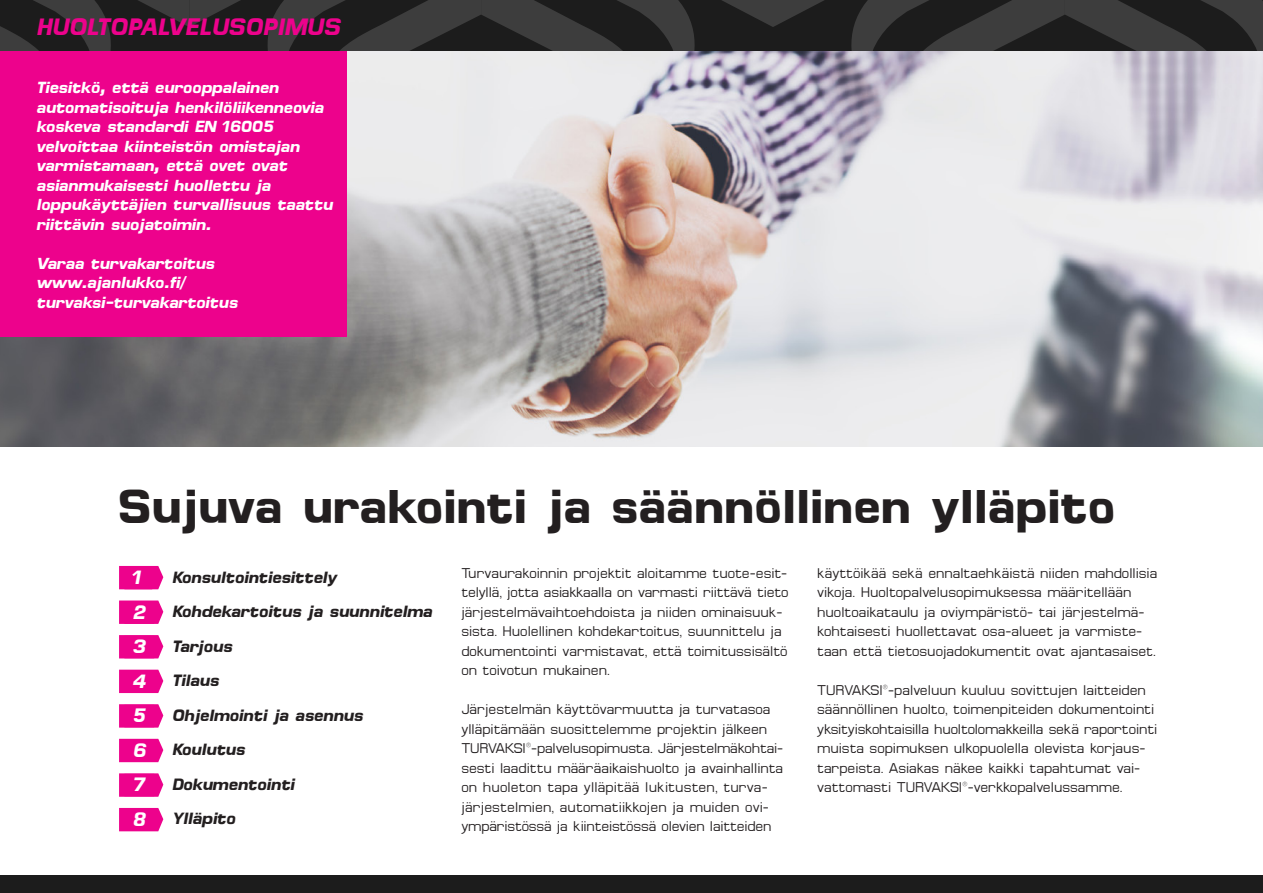
<style>
.page{position:relative;width:1263px;height:893px;background:#fff}
.page>*{position:absolute;margin:0;border:0;box-sizing:border-box;transform-origin:0 0}
._1_otsikko{font:italic 700 48px "Micro FLF";color:#231f20}
._1_otsikko-2{font:italic 700 24px "Micro FLF";color:#ed028c}
.numerot{font:italic 700 19.5px "Micro FLF";color:#fff}
._1_otsikko_pienempi{font:italic 700 16.5px "Micro FLF";letter-spacing:-.01em;color:#231f20}
.nosto_nega{font:italic 700 16.2px "Micro FLF";letter-spacing:-.01em;color:#fff}
._2_leipis{font:14.25px/19.5px "Micro FLF";color:#231f20}
</style>
<div class="page">
<svg style="left:0;top:0;width:1263px;height:51px"></svg>
<div style="left:0;top:875px;width:1263px;height:18px;background:#1c1c1c"></div>
<img style="left:0;top:51px;width:1263px;height:395px">
<div style="left:0;top:51px;width:347px;height:286px;background:#ed028c"></div>
<svg style="left:119px;top:566px;width:44px;height:23px"></svg>
<svg style="left:119px;top:600px;width:44px;height:24px"></svg>
<svg style="left:119px;top:635px;width:44px;height:23px"></svg>
<svg style="left:119px;top:670px;width:44px;height:23px"></svg>
<svg style="left:119px;top:704px;width:44px;height:24px"></svg>
<svg style="left:119px;top:739px;width:44px;height:23px"></svg>
<svg style="left:119px;top:773px;width:44px;height:24px"></svg>
<svg style="left:119px;top:808px;width:44px;height:23px"></svg>
<div style="left:124px;top:567px;width:28px;height:22px;background:#ed028c"></div>
<div style="left:124px;top:601px;width:30px;height:23px;background:#ed028c"></div>
<div style="left:124px;top:636px;width:30px;height:22px;background:#ed028c"></div>
<div style="left:124px;top:670px;width:30px;height:23px;background:#ed028c"></div>
<div style="left:124px;top:705px;width:30px;height:22px;background:#ed028c"></div>
<div style="left:124px;top:739px;width:30px;height:23px;background:#ed028c"></div>
<div style="left:124px;top:774px;width:30px;height:22px;background:#ed028c"></div>
<div style="left:124px;top:808px;width:30px;height:23px;background:#ed028c"></div>
<p class="_1_otsikko-2" style="left:36px;top:14px;width:305px">HUOLTOPALVELUSOPIMUS</p>
<p class="nosto_nega" style="left:36px;top:79px;width:244px">Tiesitkö, että eurooppalainen</p>
<p class="nosto_nega" style="left:36px;top:98px;width:289px">automatisoituja henkilöliikenneovia</p>
<p class="nosto_nega" style="left:36px;top:118px;width:239px">koskeva standardi EN 16005</p>
<p class="nosto_nega" style="left:36px;top:137px;width:265px">velvoittaa kiinteistön omistajan</p>
<p class="nosto_nega" style="left:36px;top:157px;width:253px">varmistamaan, että ovet ovat</p>
<p class="nosto_nega" style="left:36px;top:176px;width:236px">asianmukaisesti huollettu ja</p>
<p class="nosto_nega" style="left:36px;top:196px;width:298px">loppukäyttäjien turvallisuus taattu</p>
<p class="nosto_nega" style="left:36px;top:215px;width:176px">riittävin suojatoimin.</p>
<p class="nosto_nega" style="left:36px;top:254px;width:180px">Varaa turvakartoitus</p>
<p class="nosto_nega" style="left:36px;top:274px;width:150px">www.ajanlukko.fi/</p>
<p class="nosto_nega" style="left:36px;top:293px;width:203px">turvaksi-turvakartoitus</p>
<p class="_1_otsikko" style="left:118px;top:480px;width:1009px">Sujuva urakointi ja säännöllinen ylläpito</p>
<p class="_2_leipis" style="left:461px;top:563px;width:329px">Turvaurakoinnin projektit aloitamme tuote-esit&shy;telyllä, jotta asiakkaalla on varmasti riittävä tieto järjestelmävaihtoehdoista ja niiden ominaisuuk&shy;sista. Huolellinen kohdekartoitus, suunnittelu ja dokumentointi varmistavat, että toimitussisältö on toivotun mukainen.</p>
<p class="_2_leipis" style="left:461px;top:700px;width:323px">Järjestelmän käyttövarmuutta ja turvatasoa ylläpitämään suosittelemme projektin jälkeen TURVAKSI®-palvelusopimusta. Järjestelmäkohtai&shy;sesti laadittu määräaikaishuolto ja avainhallinta on huoleton tapa ylläpitää lukitusten, turva-</p>
<p class="_2_leipis" style="left:461px;top:797px;width:309px">järjestelmien, automatiikkojen ja muiden ovi-</p>
<p class="_2_leipis" style="left:461px;top:817px;width:312px">ympäristössä ja kiinteistössä olevien laitteiden</p>
<p class="_2_leipis" style="left:817px;top:563px;width:342px">käyttöikää sekä ennaltaehkäistä niiden mahdollisia vikoja. Huoltopalvelusopimuksessa määritellään huoltoaikataulu ja oviympäristö- tai järjestelmä&shy;kohtaisesti huollettavat osa-alueet ja varmiste&shy;taan että tietosuojadokumentit ovat ajantasaiset.</p>
<p class="_2_leipis" style="left:817px;top:680px;width:342px">TURVAKSI®-palveluun kuuluu sovittujen laitteiden säännöllinen huolto, toimenpiteiden dokumentointi yksityiskohtaisilla huoltolomakkeilla sekä raportointi muista sopimuksen ulkopuolella olevista korjaus-</p>
<p class="_2_leipis" style="left:817px;top:758px;width:325px">tarpeista. Asiakas näkee kaikki tapahtumat vai&shy;vattomasti TURVAKSI®-verkkopalvelussamme.</p>
<p class="numerot" style="left:131px;top:567px;width:15px">1</p>
<p class="numerot" style="left:133px;top:601px;width:15px">2</p>
<p class="numerot" style="left:133px;top:636px;width:15px">3</p>
<p class="numerot" style="left:133px;top:670px;width:15px">4</p>
<p class="numerot" style="left:133px;top:705px;width:15px">5</p>
<p class="numerot" style="left:133px;top:739px;width:15px">6</p>
<p class="numerot" style="left:133px;top:774px;width:15px">7</p>
<p class="numerot" style="left:133px;top:808px;width:15px">8</p>
<p class="_1_otsikko_pienempi" style="left:172px;top:568px;width:166px">Konsultointiesittely</p>
<p class="_1_otsikko_pienempi" style="left:172px;top:603px;width:262px">Kohdekartoitus ja suunnitelma</p>
<p class="_1_otsikko_pienempi" style="left:172px;top:637px;width:62px">Tarjous</p>
<p class="_1_otsikko_pienempi" style="left:172px;top:672px;width:48px">Tilaus</p>
<p class="_1_otsikko_pienempi" style="left:172px;top:706px;width:193px">Ohjelmointi ja asennus</p>
<p class="_1_otsikko_pienempi" style="left:172px;top:741px;width:75px">Koulutus</p>
<p class="_1_otsikko_pienempi" style="left:172px;top:775px;width:124px">Dokumentointi</p>
<p class="_1_otsikko_pienempi" style="left:172px;top:810px;width:65px">Ylläpito</p>
</div>
